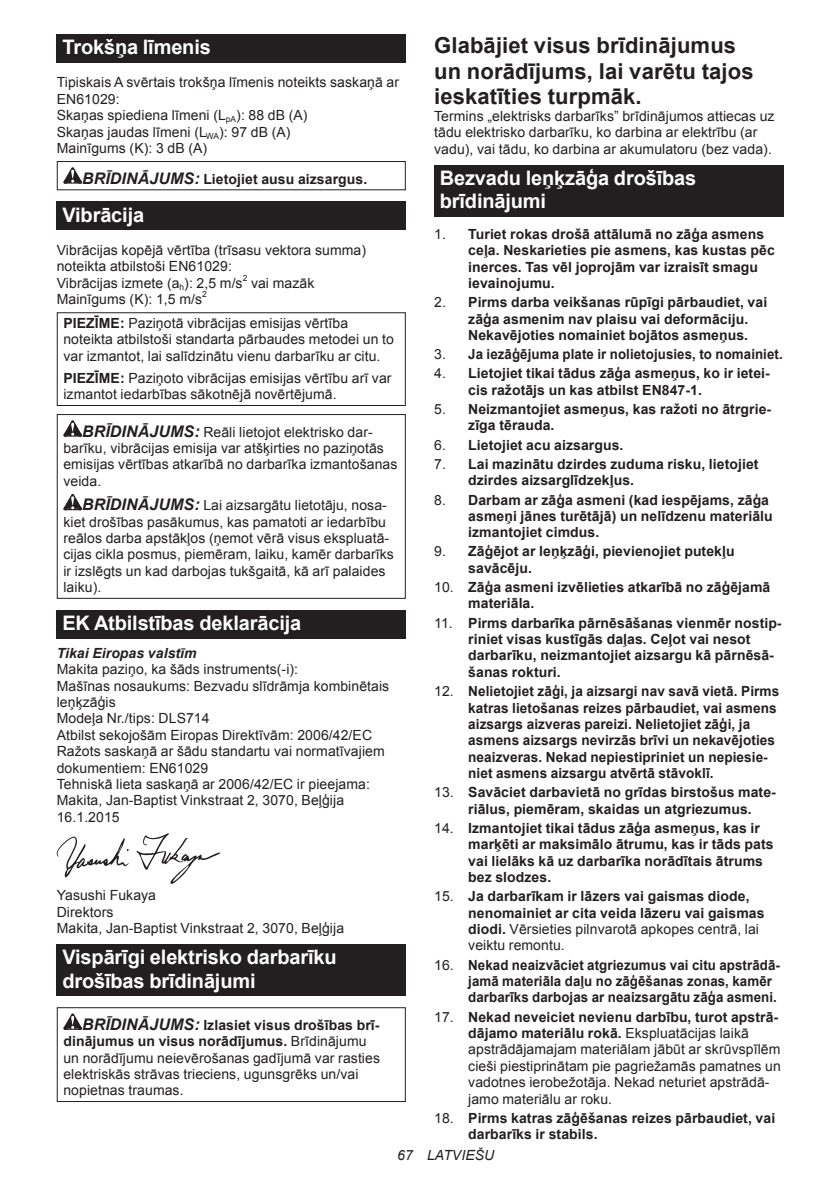
<style>
.page{position:relative;width:840px;height:1191px;background:#fff}
.page>*{position:absolute;margin:0;border:0;box-sizing:border-box;transform-origin:0 0}
.t1{font:700 22px/25.8px "Arial";letter-spacing:.005em;color:#231f20}
.t2{font:700 20px/23.4px "Arial";letter-spacing:-.01em;color:#fff}
.t3{font:14px/16.4px "Arial";letter-spacing:.005em;color:#231f20}
.t4{font:700 14px/16.4px "Arial";letter-spacing:.005em;color:#231f20}
.t5{font:700 14px/16.4px "Arial";letter-spacing:.005em;color:#231f20;scale:.95 1}
.t6{font:italic 700 14px "Arial";letter-spacing:.005em;color:#231f20}
.t7{font:italic 14px "Arial";letter-spacing:.005em;color:#231f20}
.t8{font:8.4px "Arial";color:#231f20}
.s1{font-style:italic;font-size:16px}
.s2{font-weight:700}
.s3{font-weight:700;font-style:italic;font-size:16px}
.s4{font-weight:400}
</style>
<div class="page">
<div style="left:57px;top:34px;width:348px;height:29px;background:#231f20"></div>
<svg style="left:63px;top:167px;width:19px;height:17px"></svg>
<div style="left:57px;top:161px;width:348px;height:29px;border:1px solid #231f20"></div>
<div style="left:57px;top:202px;width:348px;height:28px;background:#231f20"></div>
<div style="left:57px;top:312px;width:348px;height:94px;border:1px solid #231f20"></div>
<svg style="left:63px;top:420px;width:19px;height:16px"></svg>
<svg style="left:63px;top:494px;width:19px;height:16px"></svg>
<div style="left:57px;top:414px;width:348px;height:185px;border:1px solid #231f20"></div>
<div style="left:57px;top:610px;width:348px;height:28px;background:#231f20"></div>
<svg style="left:136px;top:833px;width:84px;height:51px"></svg>
<svg style="left:57px;top:836px;width:72px;height:41px"></svg>
<div style="left:57px;top:944px;width:348px;height:52px;background:#231f20"></div>
<svg style="left:63px;top:1013px;width:19px;height:16px"></svg>
<div style="left:57px;top:1007px;width:348px;height:95px;border:1px solid #231f20"></div>
<div style="left:434px;top:165px;width:348px;height:52px;background:#231f20"></div>
<h2 class="t2" style="left:62px;top:36px;width:150px">Trokšņa līmenis</h2>
<p class="t3" style="left:57px;top:74px;width:344px">Tipiskais A svērtais trokšņa līmenis noteikts saskaņā ar EN61029:<br>Skaņas spiediena līmeni (L<sub>pA</sub>): 88 dB (A)<br>Skaņas jaudas līmeni (L<sub>WA</sub>): 97 dB (A)<br>Mainīgums (K): 3 dB (A)</p>
<p class="t4" style="left:82px;top:171px;width:286px"><span class="s1">BRĪDINĀJUMS:</span> Lietojiet ausu aizsargus.</p>
<h2 class="t2" style="left:62px;top:203px;width:83px">Vibrācija</h2>
<p class="t3" style="left:57px;top:242px;width:311px">Vibrācijas kopējā vērtība (trīsasu vektora summa) noteikta atbilstoši EN61029:<br>Vibrācijas izmete (a<sub>h</sub>): 2,5 m/s</p>
<p class="t8" style="left:242px;top:272px;width:6px">2</p>
<p class="t3" style="left:251px;top:275px;width:65px">vai mazāk</p>
<p class="t3" style="left:57px;top:291px;width:147px">Mainīgums (K): 1,5 m/s</p>
<p class="t8" style="left:202px;top:289px;width:6px">2</p>
<p class="t3" style="left:63px;top:315px;width:332px"><span class="s2">PIEZĪME:</span> Paziņotā vibrācijas emisijas vērtība noteikta atbilstoši standarta pārbaudes metodei un to var izmantot, lai salīdzinātu vienu darbarīku ar citu.</p>
<p class="t3" style="left:63px;top:370px;width:329px"><span class="s2">PIEZĪME:</span> Paziņoto vibrācijas emisijas vērtību arī var izmantot iedarbības sākotnējā novērtējumā.</p>
<p class="t3" style="left:63px;top:424px;width:335px;text-indent:19px"><span class="s3">BRĪDINĀJUMS:</span> Reāli lietojot elektrisko dar&shy;barīku, vibrācijas emisija var atšķirties no paziņotās emisijas vērtības atkarībā no darbarīka izmantošanas veida.</p>
<p class="t3" style="left:63px;top:497px;width:332px;text-indent:19px"><span class="s3">BRĪDINĀJUMS:</span> Lai aizsargātu lietotāju, nosa&shy;kiet drošības pasākumus, kas pamatoti ar iedarbību reālos darba apstākļos (ņemot vērā visus ekspluatā&shy;cijas cikla posmus, piemēram, laiku, kamēr darbarīks ir izslēgts un kad darbojas tukšgaitā, kā arī palaides laiku).</p>
<h2 class="t2" style="left:62px;top:612px;width:240px">EK Atbilstības deklarācija</h2>
<p class="t6" style="left:57px;top:643px;width:141px">Tikai Eiropas valstīm</p>
<p class="t3" style="left:57px;top:661px;width:334px">Makita paziņo, ka šāds instruments(-i):<br>Mašīnas nosaukums: Bezvadu slīdrāmja kombinētais leņķzāģis<br>Modeļa Nr./tips: DLS714<br>Atbilst sekojošām Eiropas Direktīvām: 2006/42/EC Ražots saskaņā ar šādu standartu vai normatīvajiem dokumentiem: EN61029<br>Tehniskā lieta saskaņā ar 2006/42/EC ir pieejama:<br>Makita, Jan-Baptist Vinkstraat 2, 3070, Beļģija 16.1.2015</p>
<p class="t3" style="left:57px;top:887px;width:289px">Yasushi Fukaya<br>Direktors<br>Makita, Jan-Baptist Vinkstraat 2, 3070, Beļģija</p>
<h2 class="t2" style="left:62px;top:946px;width:275px">Vispārīgi elektrisko darbarīku drošības brīdinājumi</h2>
<p class="t3" style="left:63px;top:1016px;width:318px;text-indent:19px"><span class="s3">BRĪDINĀJUMS:</span> <span class="s2">Izlasiet visus drošības brī&shy;dinājumus un visus norādījumus.</span> Brīdinājumu un norādījumu neievērošanas gadījumā var rasties elektriskās strāvas trieciens, ugunsgrēks un/vai nopietnas traumas.</p>
<h1 class="t1" style="left:434px;top:33px;width:321px">Glabājiet visus brīdinājumus un norādījums, lai varētu tajos ieskatīties turpmāk.</h1>
<p class="t3" style="left:434px;top:108px;width:342px">Termins „elektrisks darbarīks” brīdinājumos attiecas uz tādu elektrisko darbarīku, ko darbina ar elektrību (ar vadu), vai tādu, ko darbina ar akumulatoru (bez vada).</p>
<h2 class="t2" style="left:439px;top:167px;width:258px">Bezvadu leņķzāģa drošības brīdinājumi</h2>
<p class="t4" style="left:468px;top:226px;width:308px;text-indent:-34px"><span class="s4">1.</span> Turiet rokas drošā attālumā no zāģa asmens ceļa. Neskarieties pie asmens, kas kustas pēc inerces. Tas vēl joprojām var izraisīt smagu ievainojumu.</p>
<p class="t4" style="left:468px;top:294px;width:300px;text-indent:-34px"><span class="s4">2.</span> Pirms darba veikšanas rūpīgi pārbaudiet, vai zāģa asmenim nav plaisu vai deformāciju.<br>Nekavējoties nomainiet bojātos asmeņus.</p>
<p class="t5" style="left:434px;top:346px;width:368px"><span class="s4">3.</span> Ja iezāģējuma plate ir nolietojusies, to nomainiet.</p>
<p class="t4" style="left:468px;top:366px;width:303px;text-indent:-34px"><span class="s4">4.</span> Lietojiet tikai tādus zāģa asmeņus, ko ir ietei&shy;cis ražotājs un kas atbilst EN847-1.</p>
<p class="t4" style="left:468px;top:401px;width:304px;text-indent:-34px"><span class="s4">5.</span> Neizmantojiet asmeņus, kas ražoti no ātrgrie&shy;zīga tērauda.</p>
<p class="t4" style="left:434px;top:437px;width:191px"><span class="s4">6.</span> Lietojiet acu aizsargus.</p>
<p class="t4" style="left:468px;top:456px;width:292px;text-indent:-34px"><span class="s4">7.</span> Lai mazinātu dzirdes zuduma risku, lietojiet dzirdes aizsarglīdzekļus.</p>
<p class="t4" style="left:468px;top:492px;width:306px;text-indent:-34px"><span class="s4">8.</span> Darbam ar zāģa asmeni (kad iespējams, zāģa asmeņi jānes turētājā) un nelīdzenu materiālu izmantojiet cimdus.</p>
<p class="t4" style="left:468px;top:544px;width:268px;text-indent:-34px"><span class="s4">9.</span> Zāģējot ar leņķzāģi, pievienojiet putekļu savācēju.</p>
<p class="t4" style="left:468px;top:579px;width:303px;text-indent:-34px"><span class="s4">10.</span> Zāģa asmeni izvēlieties atkarībā no zāģējamā materiāla.</p>
<p class="t4" style="left:468px;top:615px;width:315px;text-indent:-34px"><span class="s4">11.</span> Pirms darbarīka pārnēsāšanas vienmēr nostip&shy;riniet visas kustīgās daļas. Ceļot vai nesot darbarīku, neizmantojiet aizsargu kā pārnēsā&shy;šanas rokturi.</p>
<p class="t4" style="left:468px;top:683px;width:312px;text-indent:-34px"><span class="s4">12.</span> Nelietojiet zāģi, ja aizsargi nav savā vietā. Pirms katras lietošanas reizes pārbaudiet, vai asmens aizsargs aizveras pareizi. Nelietojiet zāģi, ja asmens aizsargs nevirzās brīvi un nekavējoties neaizveras. Nekad nepiestipriniet un nepiesie&shy;niet asmens aizsargu atvērtā stāvoklī.</p>
<p class="t4" style="left:468px;top:784px;width:309px;text-indent:-34px"><span class="s4">13.</span> Savāciet darbavietā no grīdas birstošus mate&shy;riālus, piemēram, skaidas un atgriezumus.</p>
<p class="t4" style="left:468px;top:820px;width:307px;text-indent:-34px"><span class="s4">14.</span> Izmantojiet tikai tādus zāģa asmeņus, kas ir marķēti ar maksimālo ātrumu, kas ir tāds pats vai lielāks kā uz darbarīka norādītais ātrums bez slodzes.</p>
<p class="t4" style="left:468px;top:888px;width:298px;text-indent:-34px"><span class="s4">15.</span> Ja darbarīkam ir lāzers vai gaismas diode, nenomainiet ar cita veida lāzeru vai gaismas diodi. <span class="s4">Vērsieties pilnvarotā apkopes centrā, lai veiktu remontu.</span></p>
<p class="t5" style="left:468px;top:957px;width:329px;text-indent:-34px"><span class="s4">16.</span> Nekad neaizvāciet atgriezumus vai citu apstrādā&shy;jamā materiāla daļu no zāģēšanas zonas, kamēr darbarīks darbojas ar neaizsargātu zāģa asmeni.</p>
<p class="t3" style="left:468px;top:1008px;width:314px;text-indent:-34px">17. <span class="s2">Nekad neveiciet nevienu darbību, turot apstrā&shy;dājamo materiālu rokā.</span> Ekspluatācijas laikā apstrādājamajam materiālam jābūt ar skrūvspīlēm cieši piestiprinātam pie pagriežamās pamatnes un vadotnes ierobežotāja. Nekad neturiet apstrādā&shy;jamo materiālu ar roku.</p>
<p class="t4" style="left:468px;top:1110px;width:308px;text-indent:-34px"><span class="s4">18.</span> Pirms katras zāģēšanas reizes pārbaudiet, vai darbarīks ir stabils.</p>
<p class="t7" style="left:397px;top:1146px;width:99px">67 LATVIEŠU</p>
</div>
